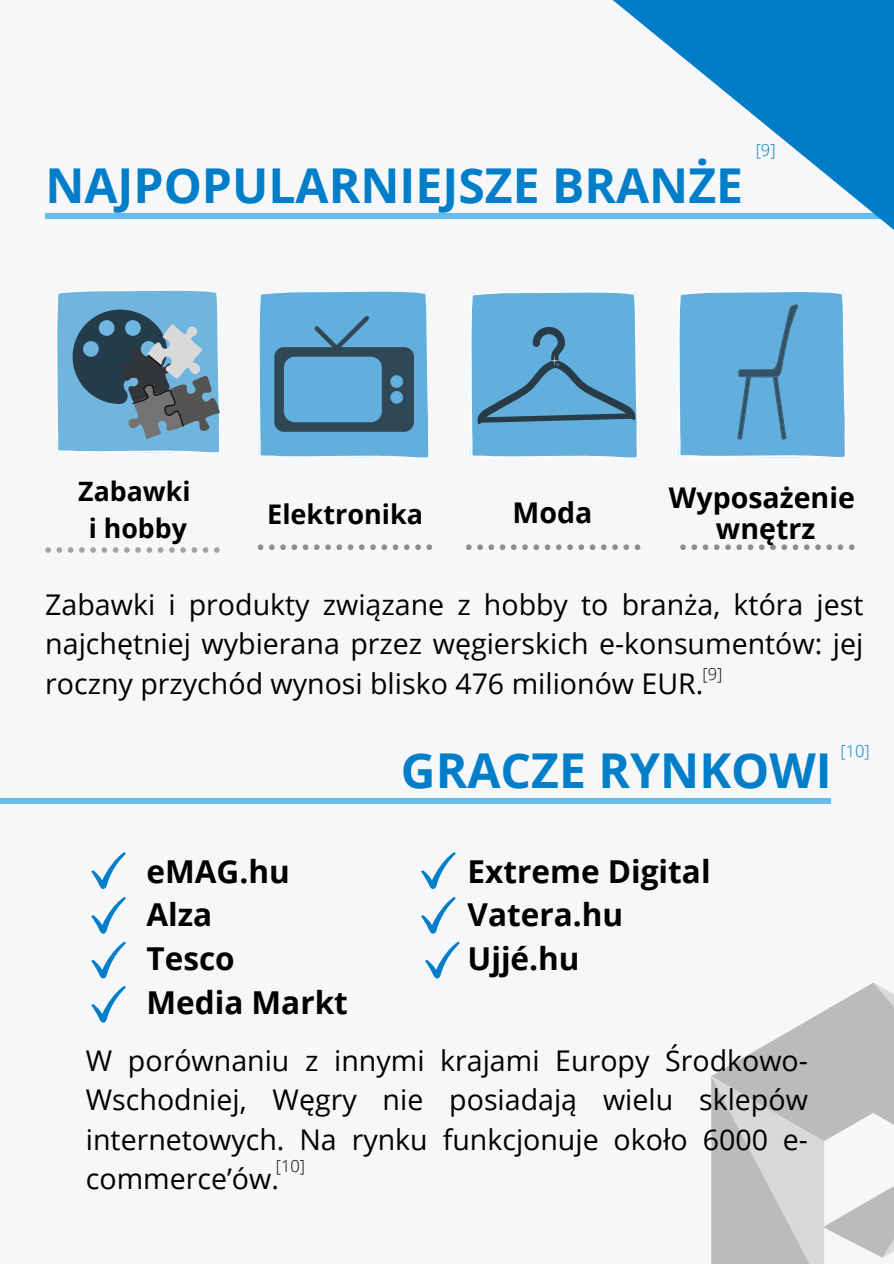
<style>
.page{position:relative;width:894px;height:1264px;background:#fff}
.page>*{position:absolute;margin:0;border:0;box-sizing:border-box;transform-origin:0 0}
.t1{font:700 48px "Open Sans";color:#007ec9}
.t2{font:700 31.5px "Open Sans";color:#000}
.t3{font:28.5px/39.5px "Open Sans";color:#000;text-align:justify}
.t4{font:700 28.5px "Open Sans";color:#000}
.t5{font:700 27px "Open Sans";color:#000}
.t6{font:700 26.7px "Open Sans";color:#000}
.t7{font:300 16.5px "Open Sans";color:#007ec9}
.t8{font:300 16.5px "Open Sans";color:#000}
</style>
<div class="page">
<div style="left:0;top:0;width:893px;height:1263px;background:#f6f7f9"></div>
<img style="left:711px;top:983px;width:182px;height:280px">
<div style="left:45px;top:213px;width:848px;height:6px;background:#64bdec"></div>
<svg style="left:613px;top:0;width:280px;height:229px"></svg>
<svg style="left:56px;top:290px;width:164px;height:163px;background:#6994ae"></svg>
<svg style="left:258px;top:291px;width:171px;height:167px;background:#5e9dc3"></svg>
<svg style="left:470px;top:292px;width:167px;height:166px;background:#62a6cf"></svg>
<svg style="left:678px;top:292px;width:167px;height:166px;background:#65acd7"></svg>
<svg style="left:45px;top:547px;width:174px;height:6px"></svg>
<svg style="left:258px;top:544px;width:174px;height:6px"></svg>
<svg style="left:680px;top:544px;width:174px;height:6px"></svg>
<svg style="left:466px;top:544px;width:174px;height:6px"></svg>
<div style="left:0;top:798px;width:830px;height:5px;background:#64bdec"></div>
<svg style="left:91px;top:852px;width:35px;height:37px"></svg>
<svg style="left:91px;top:896px;width:35px;height:37px"></svg>
<svg style="left:91px;top:941px;width:35px;height:37px"></svg>
<svg style="left:91px;top:985px;width:35px;height:37px"></svg>
<svg style="left:425px;top:941px;width:34px;height:37px"></svg>
<svg style="left:421px;top:896px;width:34px;height:37px"></svg>
<svg style="left:421px;top:852px;width:34px;height:37px"></svg>
<p class="t1" style="left:45px;top:152px;width:699px">NAJPOPULARNIEJSZE BRANŻE</p>
<p class="t7" style="left:755px;top:138px;width:21px">[9]</p>
<p class="t6" style="left:78px;top:473px;width:114px">Zabawki</p>
<p class="t6" style="left:89px;top:510px;width:100px">i hobby</p>
<p class="t5" style="left:267px;top:495px;width:157px">Elektronika</p>
<p class="t4" style="left:512px;top:492px;width:81px">Moda</p>
<p class="t4" style="left:668px;top:478px;width:187px">Wyposażenie</p>
<p class="t4" style="left:715px;top:508px;width:101px">wnętrz</p>
<p class="t3" style="left:45px;top:584px;width:819px">Zabawki i produkty związane z hobby to branża, która jest najchętniej wybierana przez węgierskich e-konsumentów: jej roczny przychód wynosi blisko 476 milionów EUR.</p>
<p class="t8" style="left:702px;top:662px;width:21px">[9]</p>
<p class="t1" style="left:401px;top:736px;width:432px">GRACZE RYNKOWI</p>
<p class="t7" style="left:840px;top:739px;width:31px">[10]</p>
<p class="t2" style="left:146px;top:848px;width:145px">eMAG.hu</p>
<p class="t2" style="left:146px;top:892px;width:67px">Alza</p>
<p class="t2" style="left:146px;top:936px;width:90px">Tesco</p>
<p class="t2" style="left:146px;top:980px;width:203px">Media Markt</p>
<p class="t2" style="left:467px;top:848px;width:244px">Extreme Digital</p>
<p class="t2" style="left:467px;top:892px;width:157px">Vatera.hu</p>
<p class="t2" style="left:467px;top:936px;width:114px">Ujjé.hu</p>
<p class="t3" style="left:86px;top:1039px;width:723px">W porównaniu z innymi krajami Europy Środkowo-Wschodniej, Węgry nie posiadają wielu sklepów internetowych. Na rynku funkcjonuje około 6000 e&shy;commerce’ów.</p>
<p class="t8" style="left:276px;top:1154px;width:31px">[10]</p>
</div>
